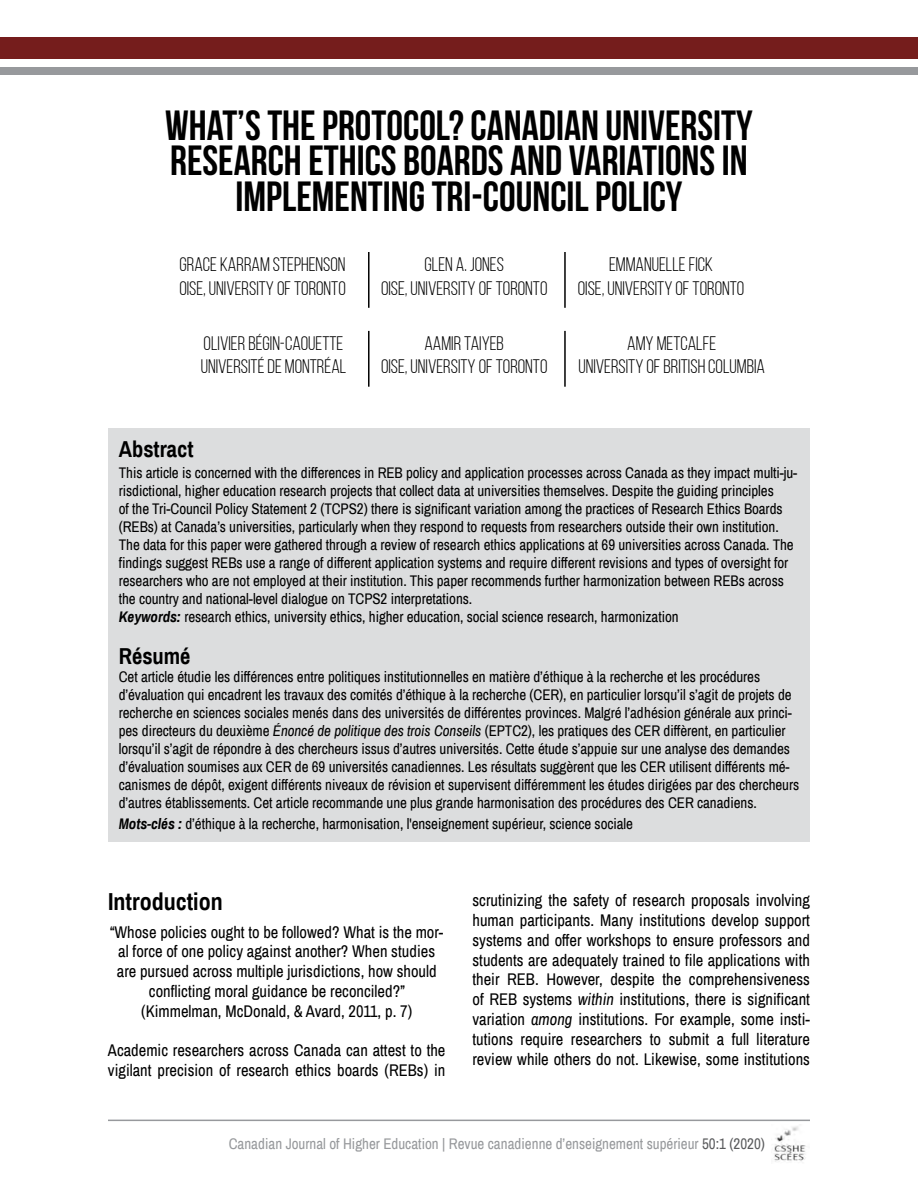
<style>
.page{position:relative;width:918px;height:1188px;background:#fff}
.page>*{position:absolute;margin:0;border:0;box-sizing:border-box;transform-origin:0 0}
.t1{font:700 42px/36px "Bebas Neue";color:#000;text-align:center}
.t2{font:700 24px "Archivo Narrow";color:#000}
.t3{font:700 22.5px "Archivo Narrow";color:#000}
.t4{font:19.5px/23.4px "Bebas Neue";color:#000;text-align:center}
.t5{font:16.5px/19.8px "Archivo Narrow";color:#000;text-align:center}
.t6{font:15px/18px "Archivo Narrow";letter-spacing:-.005em;color:#000}
.t7{font:15px "Archivo Narrow";color:#97999c}
.s1{font-weight:700;font-style:italic}
.s2{font-style:italic}
.s3{color:#5a5b5d}
</style>
<div class="page">
<hr style="left:108px;top:1120px;width:702px;height:1px;background:#97999c">
<div style="left:0;top:38px;width:918px;height:21px;background:#751d1c"></div>
<div style="left:0;top:67px;width:918px;height:7px;background:#97999c"></div>
<img style="left:774px;top:1126px;width:32px;height:36px">
<div style="left:108px;top:428px;width:702px;height:414px;background:#dcddde"></div>
<hr style="left:368px;top:252px;width:2px;height:56px;background:#000">
<hr style="left:564px;top:252px;width:2px;height:56px;background:#000">
<hr style="left:368px;top:331px;width:2px;height:56px;background:#000">
<hr style="left:564px;top:331px;width:2px;height:56px;background:#000">
<h1 class="t1" style="left:165px;top:106px;width:589px">WHAT’S THE PROTOCOL? CANADIAN UNIVERSITY<br>RESEARCH ETHICS BOARDS AND VARIATIONS IN<br>IMPLEMENTING TRI-COUNCIL POLICY</h1>
<h3 class="t4" style="left:179px;top:253px;width:168px;text-align:left">GRACE KARRAM STEPHENSON<br>OISE, UNIVERSITY OF TORONTO</h3>
<h3 class="t4" style="left:381px;top:253px;width:168px">GLEN A. JONES<br>OISE, UNIVERSITY OF TORONTO</h3>
<h3 class="t4" style="left:578px;top:253px;width:168px">EMMANUELLE FICK<br>OISE, UNIVERSITY OF TORONTO</h3>
<h3 class="t4" style="left:201px;top:331px;width:147px;text-align:left">OLIVIER BÉGIN-CAOUETTE<br>UNIVERSITÉ DE MONTRÉAL</h3>
<h3 class="t4" style="left:381px;top:331px;width:168px">AAMIR TAIYEB<br>OISE, UNIVERSITY OF TORONTO</h3>
<h3 class="t4" style="left:578px;top:331px;width:188px">AMY METCALFE<br>UNIVERSITY OF BRITISH COLUMBIA</h3>
<h3 class="t3" style="left:119px;top:434px;width:76px">Abstract</h3>
<p class="t6" style="left:119px;top:464px;width:680px">This article is concerned with the differences in REB policy and application processes across Canada as they impact multi-ju&shy;risdictional, higher education research projects that collect data at universities themselves. Despite the guiding principles<br>of the Tri-Council Policy Statement 2 (TCPS2) there is significant variation among the practices of Research Ethics Boards (REBs) at Canada’s universities, particularly when they respond to requests from researchers outside their own institution.<br>The data for this paper were gathered through a review of research ethics applications at 69 universities across Canada. The findings suggest REBs use a range of different application systems and require different revisions and types of oversight for researchers who are not employed at their institution. This paper recommends further harmonization between REBs across the country and national-level dialogue on TCPS2 interpretations.<br><span class="s1">Keywords:</span> research ethics, university ethics, higher education, social science research, harmonization</p>
<h3 class="t3" style="left:119px;top:641px;width:73px">Résumé</h3>
<p class="t6" style="left:119px;top:668px;width:682px">Cet article étudie les différences entre politiques institutionnelles en matière d’éthique à la recherche et les procédures d’évaluation qui encadrent les travaux des comités d’éthique à la recherche (CER), en particulier lorsqu’il s’agit de projets de recherche en sciences sociales menés dans des universités de différentes provinces. Malgré l’adhésion générale aux princi&shy;pes directeurs du deuxième <span class="s2">Énoncé de politique des trois Conseils</span> (EPTC2), les pratiques des CER diffèrent, en particulier lorsqu’il s’agit de répondre à des chercheurs issus d’autres universités. Cette étude s’appuie sur une analyse des demandes d’évaluation soumises aux CER de 69 universités canadiennes. Les résultats suggèrent que les CER utilisent différents mé&shy;canismes de dépôt, exigent différents niveaux de révision et supervisent différemment les études dirigées par des chercheurs d’autres établissements. Cet article recommande une plus grande harmonisation des procédures des CER canadiens.</p>
<p class="t6" style="left:119px;top:815px;width:516px"><span class="s1">Mots-clés :</span> d’éthique à la recherche, harmonisation, l'enseignement supérieur, science sociale</p>
<h2 class="t2" style="left:108px;top:885px;width:116px">Introduction</h2>
<p class="t5" style="left:110px;top:922px;width:335px">“Whose policies ought to be followed? What is the mor&shy;al force of one policy against another? When studies are pursued across multiple jurisdictions, how should conflicting moral guidance be reconciled?” (Kimmelman, McDonald, &amp; Avard, 2011, p. 7)</p>
<p class="t5" style="left:108px;top:1040px;width:339px;text-align:left">Academic researchers across Canada can attest to the vigilant precision of research ethics boards (REBs) in</p>
<p class="t5" style="left:472px;top:890px;width:339px;text-align:justify">scrutinizing the safety of research proposals involving human participants. Many institutions develop support systems and offer workshops to ensure professors and students are adequately trained to file applications with their REB. However, despite the comprehensiveness of REB systems <span class="s2">within</span> institutions, there is significant variation <span class="s2">among</span> institutions. For example, some insti&shy;tutions require researchers to submit a full literature review while others do not. Likewise, some institutions</p>
<p class="t7" style="left:229px;top:1133px;width:538px">Canadian Journal of Higher Education | Revue canadienne d’enseignement supérieur <span class="s3">50:1 (2020)</span></p>
</div>
